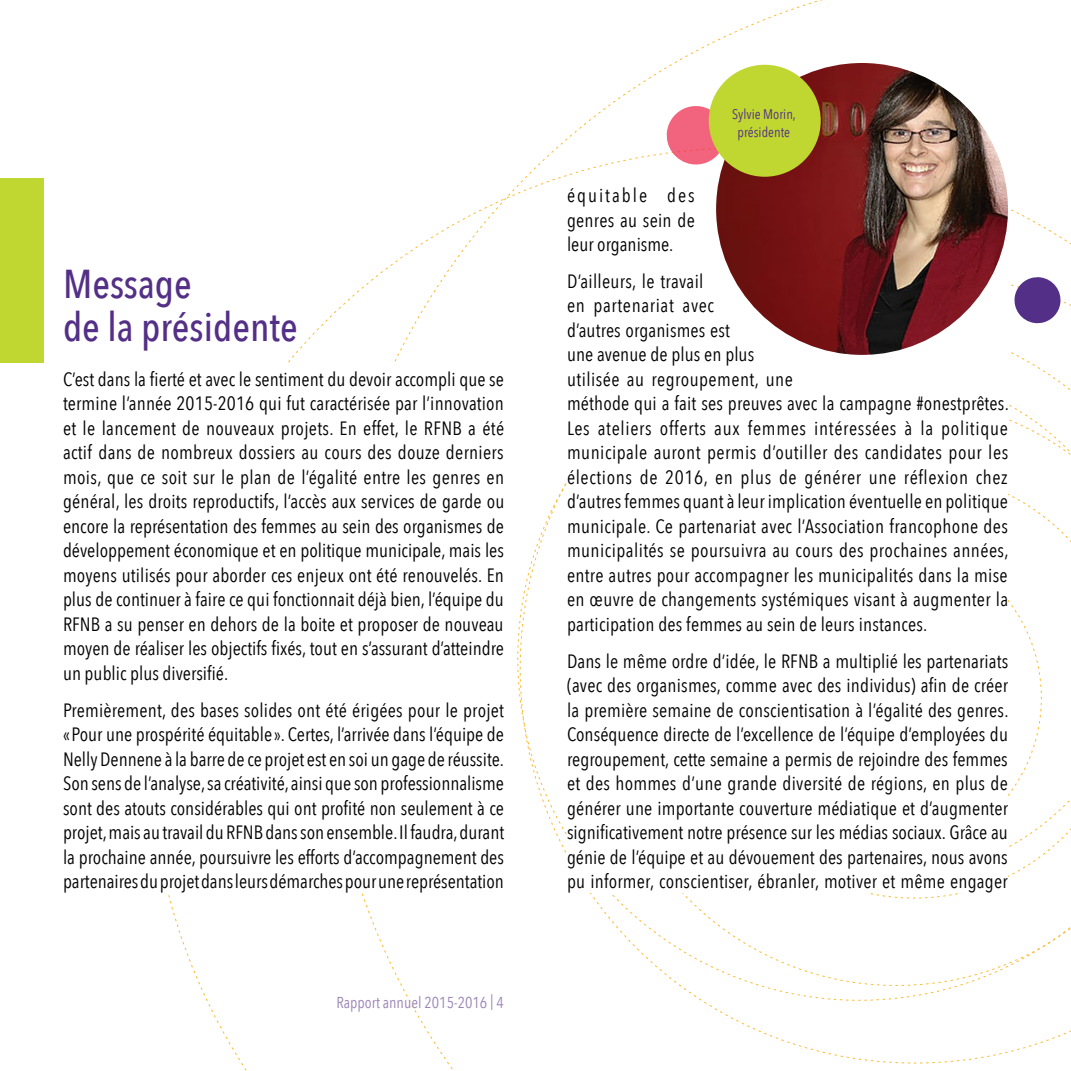
<style>
.page{position:relative;width:1071px;height:1071px;background:#fff}
.page>*{position:absolute;margin:0;border:0;box-sizing:border-box;transform-origin:0 0}
.t1{font:500 40.25px/43.8px "Avenir Next Condensed";color:#542f87}
.t2{font:19.25px/24.5px "Avenir Next Condensed";letter-spacing:.015em;color:#000;text-align:justify}
.t3{font:15.75px "Avenir Next Condensed";color:#9984b6}
.t4{font:14px/17.5px "Avenir Next Condensed";color:#542f87;text-align:center}
</style>
<div class="page">
<div style="left:0;top:178px;width:43px;height:185px;background:#bfd730"></div>
<svg style="left:665px;top:0;width:406px;height:1064px"></svg>
<div style="left:709px;top:65px;width:112px;height:112px;background:#bfd730;border-radius:50%"></div>
<h1 class="t1" style="left:63px;top:261px;width:236px">Message<br>de la présidente</h1>
<p class="t2" style="left:63px;top:366px;width:443px">C’est dans la fierté et avec le sentiment du devoir accompli que se termine l’année 2015-2016 qui fut caractérisée par l’innovation et le lancement de nouveaux projets. En effet, le RFNB a été actif dans de nombreux dossiers au cours des douze derniers mois, que ce soit sur le plan de l’égalité entre les genres en général, les droits reproductifs, l’accès aux services de garde ou encore la représentation des femmes au sein des organismes de développement économique et en politique municipale, mais les moyens utilisés pour aborder ces enjeux ont été renouvelés. En plus de continuer à faire ce qui fonctionnait déjà bien, l’équipe du RFNB a su penser en dehors de la boite et proposer de nouveau moyen de réaliser les objectifs fixés, tout en s’assurant d’atteindre un public plus diversifié.</p>
<p class="t2" style="left:63px;top:697px;width:443px">Premièrement, des bases solides ont été érigées pour le projet «Pour une prospérité équitable». Certes, l’arrivée dans l’équipe de Nelly Dennene à la barre de ce projet est en soi un gage de réussite.<br>Son sens de l’analyse, sa créativité, ainsi que son professionnalisme sont des atouts considérables qui ont profité non seulement à ce projet, mais au travail du RFNB dans son ensemble. Il faudra, durant la prochaine année, poursuivre les efforts d’accompagnement des partenaires du projet dans leurs démarches pour une représentation</p>
<p class="t3" style="left:336px;top:989px;width:169px">Rapport annuel 2015-2016 | 4</p>
<p class="t4" style="left:732px;top:105px;width:65px">Sylvie Morin, présidente</p>
<p class="t2" style="left:567px;top:182px;width:129px">équitable des genres au sein de leur organisme.</p>
<p class="t2" style="left:567px;top:268px;width:443px;text-align:left">D’ailleurs, le travail<br>en partenariat avec<br>d’autres organismes est<br>une avenue de plus en plus<br>utilisée au regroupement, une<br>méthode qui a fait ses preuves avec la campagne #onestprêtes.<br>Les ateliers offerts aux femmes intéressées à la politique municipale auront permis d’outiller des candidates pour les élections de 2016, en plus de générer une réflexion chez d’autres femmes quant à leur implication éventuelle en politique municipale. Ce partenariat avec l’Association francophone des municipalités se poursuivra au cours des prochaines années, entre autres pour accompagner les municipalités dans la mise en œuvre de changements systémiques visant à augmenter la participation des femmes au sein de leurs instances.</p>
<p class="t2" style="left:567px;top:648px;width:443px">Dans le même ordre d’idée, le RFNB a multiplié les partenariats (avec des organismes, comme avec des individus) afin de créer la première semaine de conscientisation à l’égalité des genres.<br>Conséquence directe de l’excellence de l’équipe d’employées du regroupement, cette semaine a permis de rejoindre des femmes et des hommes d’une grande diversité de régions, en plus de générer une importante couverture médiatique et d’augmenter significativement notre présence sur les médias sociaux. Grâce au génie de l’équipe et au dévouement des partenaires, nous avons pu informer, conscientiser, ébranler, motiver et même engager</p>
</div>
